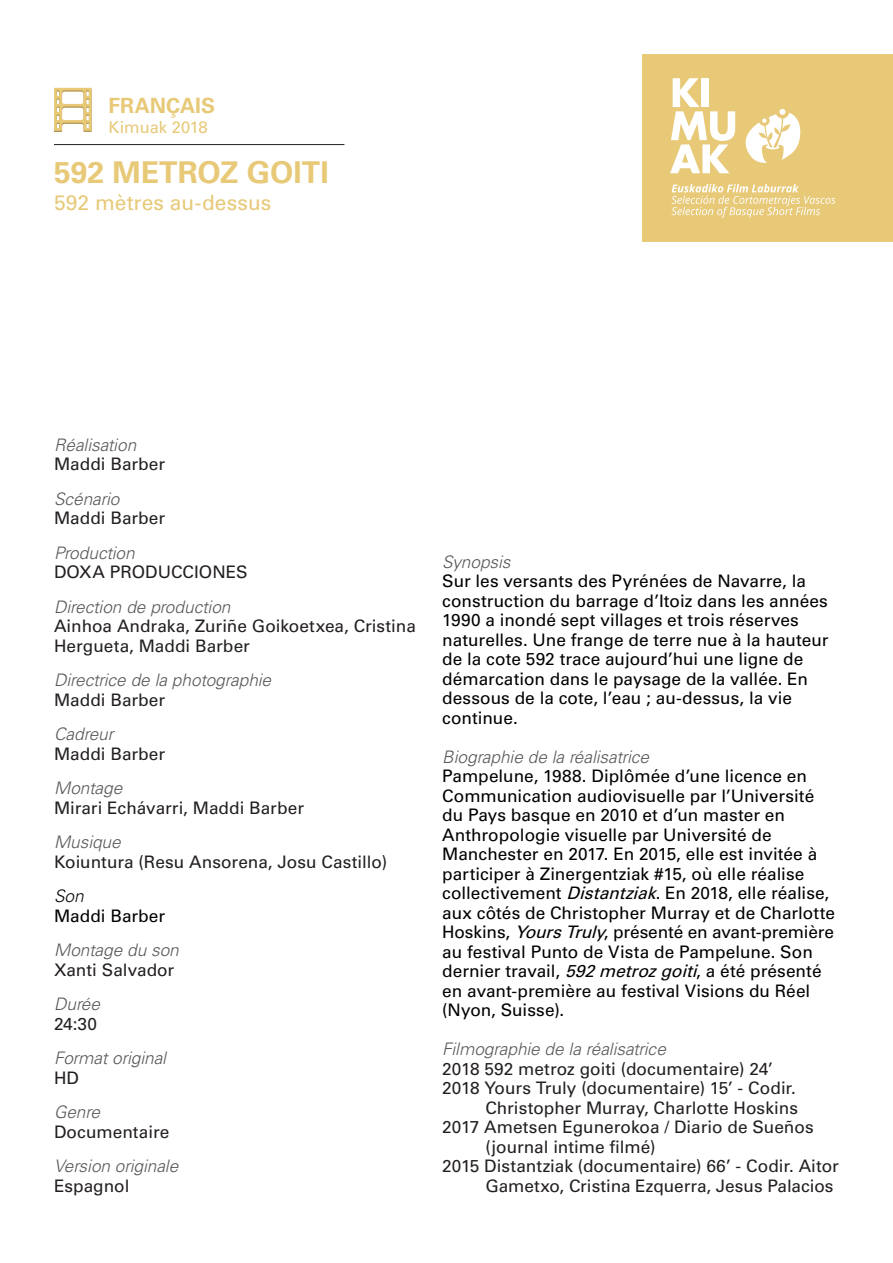
<style>
.page{position:relative;width:893px;height:1263px;background:#fff}
.page>*{position:absolute;margin:0;border:0;box-sizing:border-box;transform-origin:0 0}
.t1{font:700 30px "Univers LT Std";color:#e7c978}
.t2{font:21px "Univers LT Std";letter-spacing:.005em;color:#e7c978}
.t3{font:700 21px "Univers LT Std";color:#e7c978}
.t4{font:17.25px/19.5px "Univers LT Std";color:#000}
.t5{font:17.25px/19.5px "Univers LT Std";color:#231f20}
.t6{font:italic 300 17.25px "Univers LT Std";letter-spacing:-.005em;color:#57585a}
.t7{font:italic 300 17.25px "Univers LT Std";color:#0c0806}
.t8{font:16.5px "Univers LT Std";letter-spacing:-.005em;color:#e7c978}
.s1{font-style:italic}
</style>
<div class="page">
<hr style="left:54px;top:144px;width:290px;height:1px;background:#231f20">
<div style="left:642px;top:54px;width:251px;height:187px;background:#e7c978"></div>
<svg style="left:670px;top:78px;width:65px;height:95px"></svg>
<svg style="left:672px;top:184px;width:163px;height:34px"></svg>
<svg style="left:745px;top:109px;width:56px;height:54px"></svg>
<svg style="left:54px;top:88px;width:38px;height:44px"></svg>
<p class="t3" style="left:108px;top:93px;width:108px">FRANÇAIS</p>
<p class="t8" style="left:108px;top:117px;width:101px">Kimuak 2018</p>
<p class="t1" style="left:54px;top:155px;width:276px">592 METROZ GOITI</p>
<p class="t2" style="left:54px;top:190px;width:219px">592 mètres au-dessus</p>
<p class="t6" style="left:54px;top:434px;width:84px">Réalisation</p>
<p class="t5" style="left:54px;top:454px;width:113px">Maddi Barber</p>
<p class="t6" style="left:54px;top:488px;width:67px">Scénario</p>
<p class="t5" style="left:54px;top:508px;width:113px">Maddi Barber</p>
<p class="t6" style="left:54px;top:542px;width:82px">Production</p>
<p class="t5" style="left:54px;top:562px;width:195px">DOXA PRODUCCIONES</p>
<p class="t6" style="left:54px;top:596px;width:178px">Direction de production</p>
<p class="t5" style="left:54px;top:616px;width:363px">Ainhoa Andraka, Zuriñe Goikoetxea, Cristina<br>Hergueta, Maddi Barber</p>
<p class="t6" style="left:54px;top:669px;width:219px">Directrice de la photographie</p>
<p class="t5" style="left:54px;top:690px;width:113px">Maddi Barber</p>
<p class="t6" style="left:54px;top:723px;width:61px">Cadreur</p>
<p class="t5" style="left:54px;top:744px;width:113px">Maddi Barber</p>
<p class="t6" style="left:54px;top:777px;width:70px">Montage</p>
<p class="t5" style="left:54px;top:798px;width:252px">Mirari Echávarri, Maddi Barber</p>
<p class="t6" style="left:54px;top:831px;width:68px">Musique</p>
<p class="t5" style="left:54px;top:852px;width:335px">Koiuntura (Resu Ansorena, Josu Castillo)</p>
<p class="t7" style="left:54px;top:885px;width:31px">Son</p>
<p class="t4" style="left:54px;top:906px;width:113px">Maddi Barber</p>
<p class="t6" style="left:54px;top:939px;width:126px">Montage du son</p>
<p class="t5" style="left:54px;top:960px;width:122px">Xanti Salvador</p>
<p class="t6" style="left:54px;top:993px;width:48px">Durée</p>
<p class="t5" style="left:54px;top:1014px;width:44px">24:30</p>
<p class="t6" style="left:54px;top:1047px;width:114px">Format original</p>
<p class="t5" style="left:54px;top:1068px;width:26px">HD</p>
<p class="t6" style="left:54px;top:1101px;width:47px">Genre</p>
<p class="t5" style="left:54px;top:1122px;width:117px">Documentaire</p>
<p class="t6" style="left:54px;top:1155px;width:126px">Version originale</p>
<p class="t5" style="left:54px;top:1176px;width:77px">Espagnol</p>
<p class="t6" style="left:442px;top:551px;width:70px">Synopsis</p>
<p class="t4" style="left:442px;top:571px;width:387px">Sur les versants des Pyrénées de Navarre, la construction du barrage d’Itoiz dans les années<br>1990 a inondé sept villages et trois réserves</p>
<p class="t4" style="left:442px;top:630px;width:388px">naturelles. Une frange de terre nue à la hauteur</p>
<p class="t4" style="left:442px;top:649px;width:367px">de la cote 592 trace aujourd’hui une ligne de démarcation dans le paysage de la vallée. En dessous de la cote, l’eau ; au-dessus, la vie</p>
<p class="t4" style="left:442px;top:708px;width:77px">continue.</p>
<p class="t6" style="left:442px;top:746px;width:208px">Biographie de la réalisatrice</p>
<p class="t4" style="left:442px;top:766px;width:373px">Pampelune, 1988. Diplômée d’une licence en<br>Communication audiovisuelle par l’Université</p>
<p class="t4" style="left:442px;top:805px;width:394px">du Pays basque en 2010 et d’un master en Anthropologie visuelle par Université de Manchester en 2017. En 2015, elle est invitée à participer à Zinergentziak #15, où elle réalise collectivement <span class="s1">Distantziak</span>. En 2018, elle réalise, aux côtés de Christopher Murray et de Charlotte Hoskins, <span class="s1">YoursTruly</span>, présenté en avant-première au festival Punto de Vista de Pampelune. Son dernier travail, <span class="s1">592metrozgoiti</span>, a été présenté en avant-première au festival Visions du Réel (Nyon, Suisse).</p>
<p class="t6" style="left:442px;top:1039px;width:225px">Filmographie de la réalisatrice</p>
<p class="t5" style="left:442px;top:1059px;width:332px">2018 592 metroz goiti (documentaire) 24’</p>
<p class="t5" style="left:442px;top:1078px;width:355px">2018 Yours Truly (documentaire) 15’ - Codir.</p>
<p class="t5" style="left:485px;top:1098px;width:314px">Christopher Murray, Charlotte Hoskins</p>
<p class="t5" style="left:485px;top:1117px;width:330px;text-indent:-43px">2017 Ametsen Egunerokoa / Diario de Sueños (journal intime filmé)</p>
<p class="t5" style="left:485px;top:1156px;width:355px;text-indent:-43px">2015 Distantziak (documentaire) 66’ - Codir. Aitor<br>Gametxo, Cristina Ezquerra, Jesus Palacios</p>
</div>
